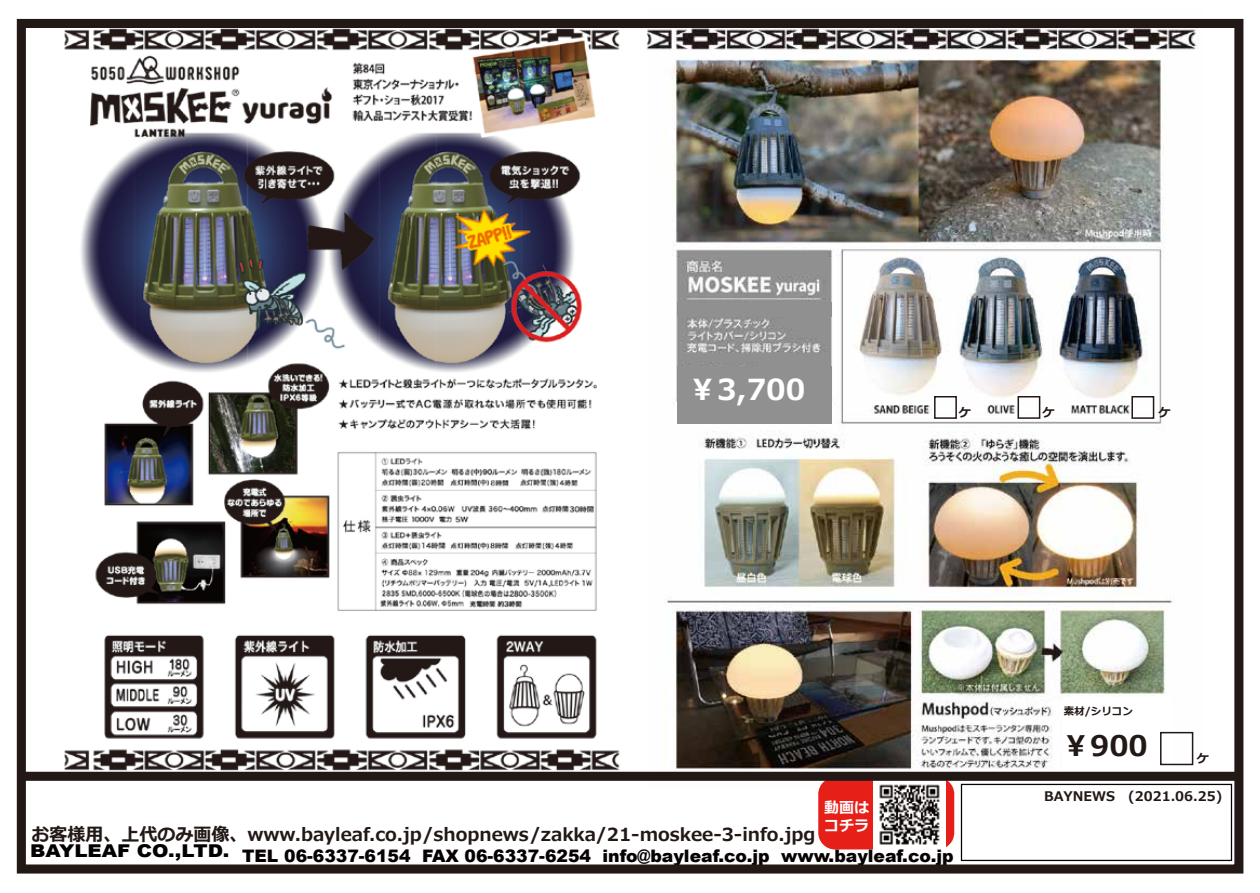
<style>
.page{position:relative;width:1260px;height:893px;background:#fff}
.page>*{position:absolute;margin:0;border:0;box-sizing:border-box;transform-origin:0 0}
.t1{font:700 28.95px "Meiryo";color:#fff}
.t2{font:700 28.35px "Meiryo";color:#221815}
.t3{font:700 18px "Meiryo";color:#221815}
.t4{font:900 17.7px "Arial";color:#040000;scale:1.12 1}
.t5{font:900 17.25px "Arial";color:#070102}
.t6{font:700 15px/18px "Meiryo";color:#fff}
.t7{font:700 13.2px "Meiryo";color:#221815}
.t8{font:700 12.3px "Meiryo";color:#221815}
.t9{font:700 10.5px "Meiryo";color:#221815}
</style>
<div class="page">
<img style="left:647px;top:18px;width:556px;height:770px">
<div style="left:818px;top:777px;width:136px;height:72px;background:#e71f19;border-radius:17px"></div>
<img style="left:873px;top:780px;width:72px;height:69px">
<img style="left:62px;top:18px;width:564px;height:763px">
<div style="left:17px;top:19px;width:1226px;height:854px;border:9px solid #221815"></div>
<div style="left:21px;top:771px;width:1218px;height:9px;background:#221815"></div>
<div style="left:961px;top:783px;width:271px;height:78px;border:1px solid #070102"></div>
<div style="left:1062px;top:697px;width:109px;height:73px;background:#fff"></div>
<div style="left:1160px;top:731px;width:33px;height:34px;border:2px solid #221815"></div>
<div style="left:934px;top:396px;width:23px;height:23px;border:2px solid #221815"></div>
<div style="left:1018px;top:396px;width:22px;height:23px;border:2px solid #221815"></div>
<div style="left:1131px;top:396px;width:23px;height:23px;border:2px solid #221815"></div>
<div style="left:677px;top:366px;width:154px;height:57px;background:#909090"></div>
<div style="left:677px;top:302px;width:154px;height:15px;background:#909090"></div>
<h1 class="t1" style="left:688px;top:369px;width:119px">￥3,700</h1>
<p class="t8" style="left:959px;top:403px;width:14px">ケ</p>
<p class="t8" style="left:1043px;top:403px;width:14px">ケ</p>
<p class="t8" style="left:1158px;top:403px;width:14px">ケ</p>
<p class="t9" style="left:1064px;top:704px;width:71px">素材/シリコン</p>
<h2 class="t2" style="left:1062px;top:725px;width:87px">￥900</h2>
<p class="t8" style="left:1197px;top:749px;width:14px">ケ</p>
<p class="t6" style="left:824px;top:799px;width:47px">動画はコチラ</p>
<p class="t3" style="left:31px;top:821px;width:786px">お客様用、上代のみ画像、www.bayleaf.co.jp/shopnews/zakka/21-moskee-3-info.jpg</p>
<p class="t4" style="left:30px;top:837px;width:179px">BAYLEAF CO.,LTD.</p>
<p class="t5" style="left:242px;top:843px;width:713px">TEL 06-6337-6154 FAX 06-6337-6254 info@bayleaf.co.jp www.bayleaf.co.jp</p>
<p class="t7" style="left:1044px;top:786px;width:180px">BAYNEWS　(2021.06.25)</p>
</div>
